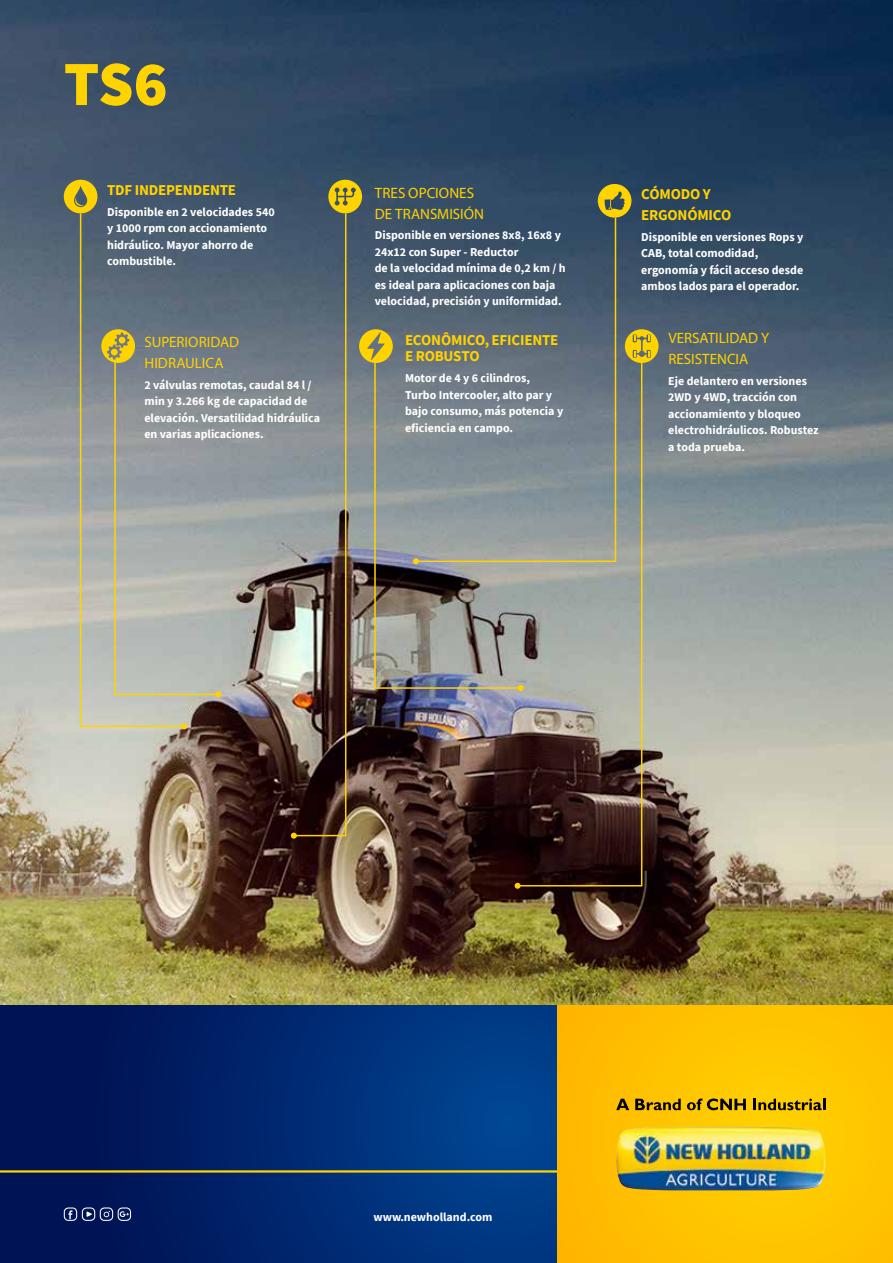
<style>
.page{position:relative;width:893px;height:1263px;background:#fff}
.page>*{position:absolute;margin:0;border:0;box-sizing:border-box;transform-origin:0 0}
.t1{font:900 63px "Source Sans Pro";color:#ffd300}
.t2{font:15px/20.7px "Myriad Pro";color:#ffd300}
.t3{font:700 15px/16.5px "Source Sans Pro";letter-spacing:-.015em;color:#ffd300}
.t4{font:700 12px/16.5px "Source Sans Pro";color:#fff}
</style>
<div class="page">
<img style="left:0;top:0;width:893px;height:1005px">
<div style="left:0;top:1006px;width:558px;height:257px;background:linear-gradient(to right,#010e4d,#014390)"></div>
<hr style="left:0;top:1170px;width:558px;height:2px;background:#ffd300">
<div style="left:558px;top:1006px;width:335px;height:257px;background:#ffc300"></div>
<svg style="left:64px;top:1207px;width:67px;height:14px"></svg>
<svg style="left:616px;top:1099px;width:13px;height:11px"></svg>
<svg style="left:635px;top:1099px;width:46px;height:11px"></svg>
<svg style="left:687px;top:1098px;width:59px;height:12px"></svg>
<svg style="left:753px;top:1098px;width:72px;height:12px"></svg>
<img style="left:616px;top:1126px;width:209px;height:64px">
<svg style="left:598px;top:184px;width:33px;height:34px"></svg>
<img style="left:393px;top:360px;width:123px;height:329px">
<svg style="left:414px;top:216px;width:203px;height:347px;background:#61707d"></svg>
<svg style="left:413px;top:558px;width:6px;height:6px"></svg>
<svg style="left:79px;top:212px;width:107px;height:516px;background:#838b8b"></svg>
<svg style="left:181px;top:723px;width:6px;height:6px"></svg>
<svg style="left:101px;top:329px;width:121px;height:368px;background:#a1a5a2"></svg>
<img style="left:291px;top:180px;width:102px;height:659px">
<svg style="left:516px;top:361px;width:127px;height:526px;background:#787672"></svg>
<svg style="left:515px;top:883px;width:6px;height:6px"></svg>
<svg style="left:625px;top:329px;width:34px;height:34px"></svg>
<svg style="left:64px;top:180px;width:33px;height:33px"></svg>
<h1 class="t1" style="left:64px;top:41px;width:105px">TS6</h1>
<p class="t3" style="left:107px;top:182px;width:130px">TDF INDEPENDENTE</p>
<p class="t4" style="left:107px;top:204px;width:169px">Disponible en 2 velocidades 540 y 1000 rpm con accionamiento hidráulico. Mayor ahorro de combustible.</p>
<p class="t2" style="left:145px;top:332px;width:96px">SUPERIORIDAD<br>HIDRAULICA</p>
<p class="t4" style="left:144px;top:377px;width:177px">2 válvulas remotas, caudal 84 l / min y 3.266 kg de capacidad de elevación. Versatilidad hidráulica en varias aplicaciones.</p>
<p class="t2" style="left:375px;top:182px;width:111px">TRES OPCIONES<br>DE TRANSMISIÓN</p>
<p class="t4" style="left:375px;top:227px;width:193px">Disponible en versiones 8x8, 16x8 y 24x12 con Super - Reductor<br>de la velocidad mínima de 0,2 km / h es ideal para aplicaciones con baja velocidad, precisión y uniformidad.</p>
<p class="t3" style="left:405px;top:331px;width:155px">ECONÔMICO, EFICIENTE<br>E ROBUSTO</p>
<p class="t4" style="left:405px;top:370px;width:160px">Motor de 4 y 6 cilindros,<br>Turbo Intercooler, alto par y bajo consumo, más potencia y eficiencia en campo.</p>
<p class="t3" style="left:641px;top:184px;width:92px;line-height:20.7px">CÓMODO Y<br>ERGONÓMICO</p>
<p class="t4" style="left:641px;top:229px;width:164px">Disponible en versiones Rops y<br>CAB, total comodidad, ergonomía y fácil acceso desde ambos lados para el operador.</p>
<p class="t2" style="left:668px;top:328px;width:102px">VERSATILIDAD Y<br>RESISTENCIA</p>
<p class="t4" style="left:668px;top:372px;width:152px">Eje delantero en versiones<br>2WD y 4WD, tracción con accionamiento y bloqueo electrohidráulicos. Robustez a toda prueba.</p>
<p class="t4" style="left:373px;top:1208px;width:120px">www.newholland.com</p>
</div>
